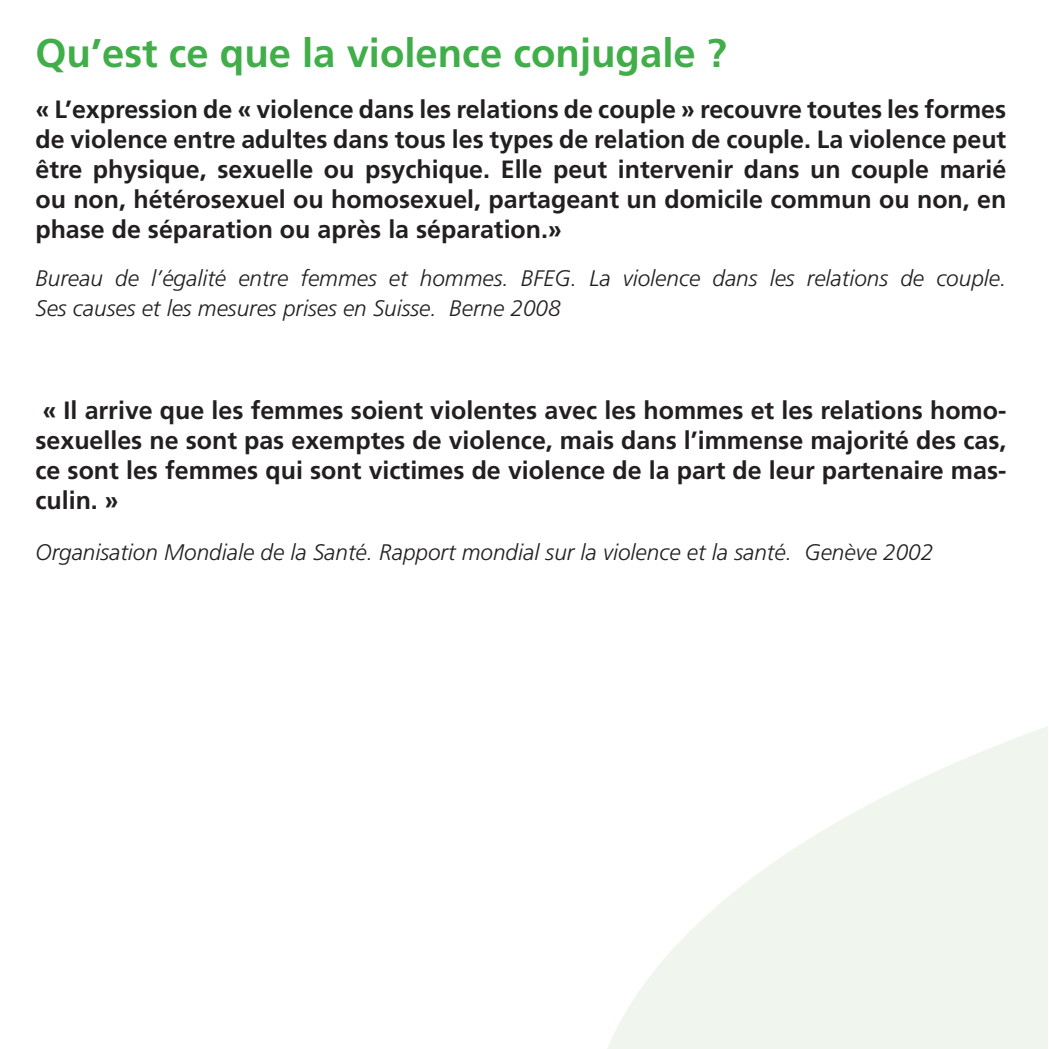
<style>
.page{position:relative;width:1049px;height:1049px;background:#fff}
.page>*{position:absolute;margin:0;border:0;box-sizing:border-box;transform-origin:0 0}
.t1{font:700 40px "Frutiger";color:#40ae49}
.t2{font:700 25px/30px "Frutiger";color:#231f20;text-align:justify}
.t3{font:italic 300 22.5px/30px "Frutiger";color:#231f20}
</style>
<div class="page">
<svg style="left:607px;top:726px;width:441px;height:323px;fill:#f0f6ee"></svg>
<h1 class="t1" style="left:35px;top:29px;width:693px">Qu’est ce que la violence conjugale ?</h1>
<p class="t2" style="left:35px;top:94px;width:972px">« L’expression de « violence dans les relations de couple » recouvre toutes les formes de violence entre adultes dans tous les types de relation de couple. La violence peut être physique, sexuelle ou psychique. Elle peut intervenir dans un couple marié ou non, hétérosexuel ou homosexuel, partageant un domicile commun ou non, en phase de séparation ou après la séparation.»</p>
<p class="t3" style="left:35px;top:263px;width:972px">Bureau de l’égalité entre femmes et hommes. BFEG. La violence dans les relations de couple.<br>Ses causes et les mesures prises en Suisse. Berne 2008</p>
<p class="t2" style="left:35px;top:395px;width:972px">« Il arrive que les femmes soient violentes avec les hommes et les relations homo&shy;sexuelles ne sont pas exemptes de violence, mais dans l’immense majorité des cas, ce sont les femmes qui sont victimes de violence de la part de leur partenaire mas&shy;culin. »</p>
<p class="t3" style="left:35px;top:537px;width:899px">Organisation Mondiale de la Santé. Rapport mondial sur la violence et la santé. Genève 2002</p>
</div>
